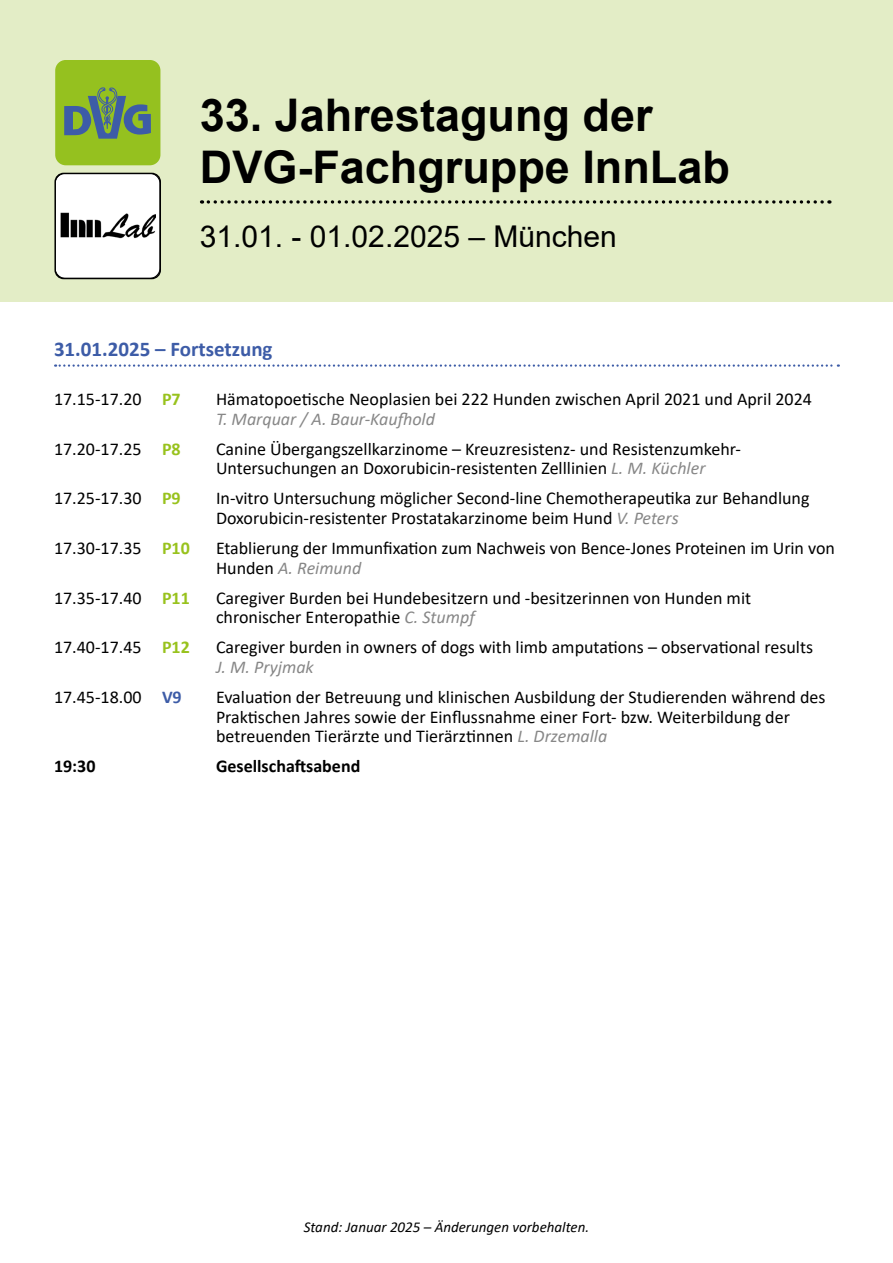
<style>
.page{position:relative;width:893px;height:1263px;background:#fff}
.page>*{position:absolute;margin:0;border:0;box-sizing:border-box;transform-origin:0 0}
.t1{font:700 45px/52.5px "Arial";color:#000}
.t2{font:30px "Arial";color:#000}
.t3{font:700 21px "Calibri";color:#3d5ca7}
.t4{font:18px/19.5px "Calibri";color:#000}
.t5{font:italic 18px "Calibri";color:#878787}
.t6{font:700 18px "Calibri";color:#000}
.t7{font:italic 15px "Calibri";color:#000}
.s1{font-weight:700;color:#98c21d}
.s2{font-style:italic;color:#878787}
.s3{font-weight:700;color:#3d5ca7}
</style>
<div class="page">
<div style="left:0;top:0;width:893px;height:302px;background:#e3edc6"></div>
<div style="left:55px;top:60px;width:105px;height:105px;background:#95c11f;border-radius:11px"></div>
<svg style="left:64px;top:87px;width:87px;height:52px"></svg>
<svg style="left:202px;top:200px;width:628px;height:4px"></svg>
<svg style="left:56px;top:173px;width:104px;height:105px;background:#e4e4e3"></svg>
<div style="left:54px;top:173px;width:107px;height:106px;border:1px solid #000;border-radius:8px"></div>
<svg style="left:55px;top:364px;width:784px;height:3px"></svg>
<h1 class="t1" style="left:200px;top:89px;width:532px">33. Jahrestagung der<br>DVG-Fachgruppe InnLab</h1>
<h2 class="t2" style="left:200px;top:216px;width:418px">31.01. - 01.02.2025 – München</h2>
<p class="t3" style="left:54px;top:334px;width:220px">31.01.2025 – Fortsetzung</p>
<p class="t4" style="left:54px;top:389px;width:128px">17.15-17.20 <span class="s1">P7</span></p>
<p class="t4" style="left:216px;top:389px;width:597px">Hämatopoetische Neoplasien bei 222 Hunden zwischen April 2021 und April 2024</p>
<p class="t5" style="left:216px;top:406px;width:220px">T. Marquar / A. Baur-Kaufhold</p>
<p class="t4" style="left:54px;top:439px;width:128px">17.20-17.25 <span class="s1">P8</span></p>
<p class="t4" style="left:216px;top:439px;width:526px">Canine Übergangszellkarzinome – Kreuzresistenz- und Resistenzumkehr-<br>Untersuchungen an Doxorubicin-resistenten Zelllinien <span class="s2">L. M. Küchler</span></p>
<p class="t4" style="left:54px;top:488px;width:128px">17.25-17.30 <span class="s1">P9</span></p>
<p class="t4" style="left:216px;top:488px;width:595px">In-vitro Untersuchung möglicher Second-line Chemotherapeutika zur Behandlung<br>Doxorubicin-resistenter Prostatakarzinome beim Hund <span class="s2">V. Peters</span></p>
<p class="t4" style="left:54px;top:538px;width:137px">17.30-17.35 <span class="s1">P10</span></p>
<p class="t4" style="left:216px;top:538px;width:620px">Etablierung der Immunfixation zum Nachweis von Bence-Jones Proteinen im Urin von<br>Hunden <span class="s2">A. Reimund</span></p>
<p class="t4" style="left:54px;top:587px;width:137px">17.35-17.40 <span class="s1">P11</span></p>
<p class="t4" style="left:216px;top:587px;width:537px">Caregiver Burden bei Hundebesitzern und -besitzerinnen von Hunden mit chronischer Enteropathie <span class="s2">C. Stumpf</span></p>
<p class="t4" style="left:54px;top:637px;width:137px">17.40-17.45 <span class="s1">P12</span></p>
<p class="t4" style="left:216px;top:637px;width:599px">Caregiver burden in owners of dogs with limb amputations – observational results</p>
<p class="t5" style="left:216px;top:654px;width:99px">J. M. Pryjmak</p>
<p class="t4" style="left:54px;top:687px;width:129px">17.45-18.00 <span class="s3">V9</span></p>
<p class="t4" style="left:216px;top:687px;width:611px">Evaluation der Betreuung und klinischen Ausbildung der Studierenden während des<br>Praktischen Jahres sowie der Einflussnahme einer Fort- bzw. Weiterbildung der betreuenden Tierärzte und Tierärztinnen <span class="s2">L. Drzemalla</span></p>
<p class="t6" style="left:54px;top:753px;width:43px">19:30</p>
<p class="t6" style="left:216px;top:753px;width:146px">Gesellschaftsabend</p>
<p class="t7" style="left:304px;top:1217px;width:287px">Stand: Januar 2025 – Änderungen vorbehalten.</p>
</div>
